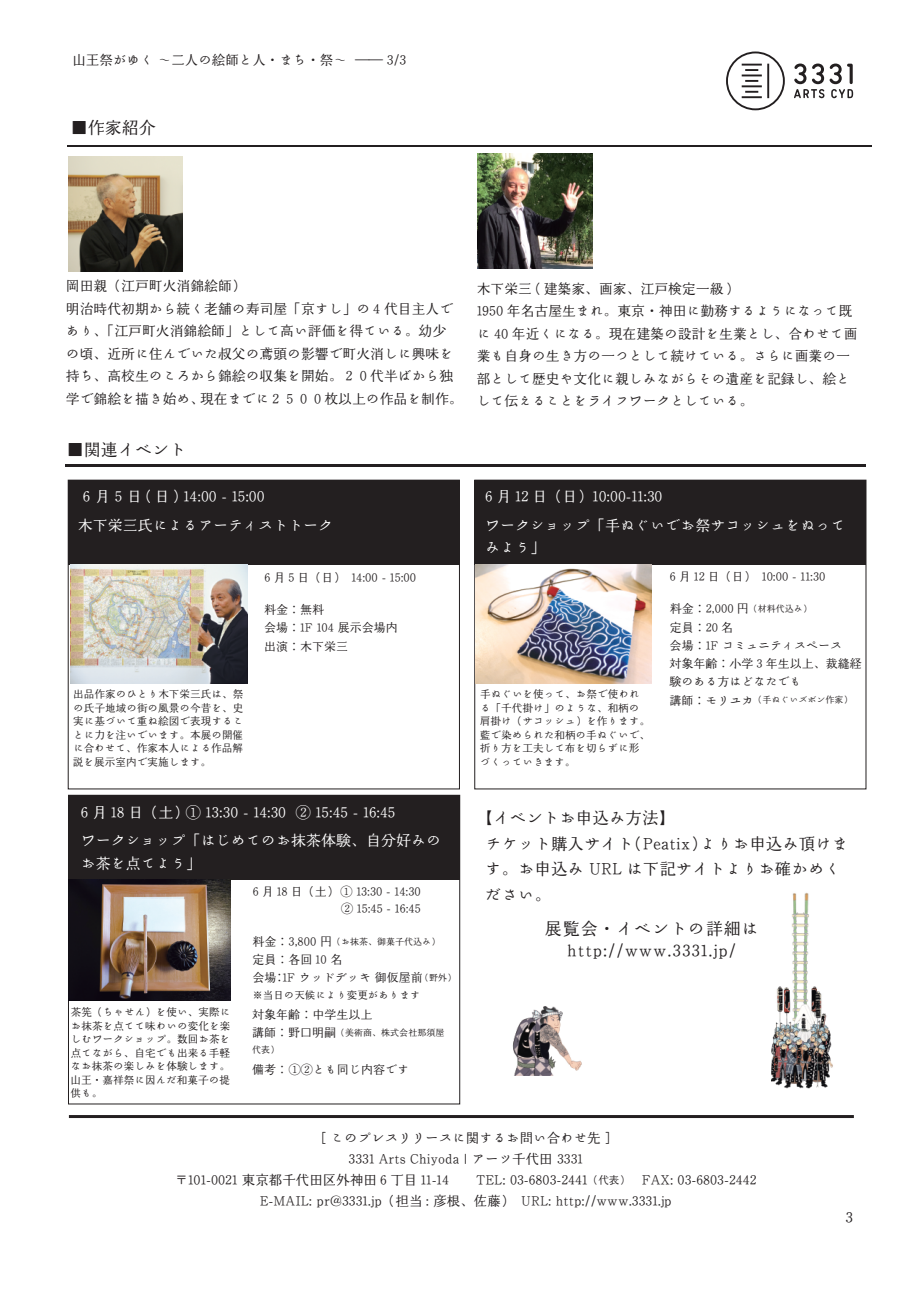
<style>
.page{position:relative;width:919px;height:1289px;background:#fff}
.page>*{position:absolute;margin:0;border:0;box-sizing:border-box;transform-origin:0 0}
.t1{font:16.95px/22.5px "Marumin Old 90 pv RKSJ H";letter-spacing:.05em;color:#231f20;text-align:center}
.t2{font:16.5px/25.5px "Marumin Old 90 pv RKSJ H";color:#231f20}
.t3{font:15px/28.3px "Marumin Old 90 pv RKSJ H";color:#fff}
.t4{font:15px "Marumin Old 90 pv RKSJ H";color:#231f20}
.t5{font:13.8px/22.5px "Marumin Old 90 pv RKSJ H";color:#231f20}
.t6{font:13.5px/21px "Marumin Old 90 pv RKSJ H";color:#231f20;text-align:center}
.t7{font:12px/18.3px "Marumin Old 90 pv RKSJ H";color:#231f20}
.t8{font:10.65px/13.5px "Marumin Old 90 pv RKSJ H";color:#231f20;text-align:justify}
.t9{font:10.5px "Marumin Old 90 pv RKSJ H";color:#231f20}
.t10{font:9px/16.8px "Marumin Old 90 pv RKSJ H";color:#231f20}
.s1{font-size:12px}
.s2{font-size:9px}
.s3{font-size:10.65px}
</style>
<div class="page">
<svg style="left:726px;top:51px;width:58px;height:59px"></svg>
<svg style="left:794px;top:64px;width:59px;height:34px"></svg>
<hr style="left:65px;top:464px;width:800px;height:3px;background:#231f20">
<hr style="left:69px;top:1114px;width:784px;height:3px;background:#231f20">
<hr style="left:67px;top:145px;width:804px;height:1px;background:#231f20">
<img style="left:478px;top:154px;width:115px;height:115px">
<img style="left:68px;top:156px;width:114px;height:115px">
<div style="left:474px;top:480px;width:391px;height:84px;background:#231f20"></div>
<div style="left:474px;top:480px;width:392px;height:309px;border:1px solid #231f20"></div>
<div style="left:68px;top:795px;width:392px;height:84px;background:#231f20"></div>
<div style="left:68px;top:795px;width:392px;height:309px;border:1px solid #231f20"></div>
<div style="left:68px;top:480px;width:391px;height:84px;background:#231f20"></div>
<div style="left:68px;top:480px;width:392px;height:309px;border:1px solid #231f20"></div>
<img style="left:475px;top:564px;width:176px;height:119px">
<img style="left:68px;top:879px;width:162px;height:121px">
<img style="left:70px;top:564px;width:178px;height:119px">
<img style="left:512px;top:1006px;width:70px;height:68px">
<img style="left:771px;top:892px;width:62px;height:197px">
<p class="t6" style="left:72px;top:50px;width:335px">山王祭がゆく 〜二人の絵師と人・まち・祭〜 —— 3/3</p>
<p class="t1" style="left:71px;top:116px;width:87px">■作家紹介</p>
<p class="t5" style="left:66px;top:274px;width:398px">岡田親（江戸町火消錦絵師）<br>明治時代初期から続く老舗の寿司屋「京すし」の４代目主人であり、「江戸町火消錦絵師」として高い評価を得ている。幼少の頃、近所に住んでいた叔父の鳶頭の影響で町火消しに興味を持ち、高校生のころから錦絵の収集を開始。２０代半ばから独学で錦絵を描き始め、現在までに２５００枚以上の作品を制作。</p>
<p class="t5" style="left:476px;top:277px;width:382px">木下栄三 ( 建築家、画家、江戸検定一級 )<br>1950 年名古屋生まれ。東京・神田に勤務するようになって既に 40 年近くになる。現在建築の設計を生業とし、合わせて画業も自身の生き方の一つとして続けている。さらに画業の一部として歴史や文化に親しみながらその遺産を記録し、絵として伝えることをライフワークとしている。</p>
<p class="t1" style="left:67px;top:438px;width:121px">■関連イベント</p>
<p class="t3" style="left:78px;top:482px;width:256px;text-indent:5px">6 月 5 日 ( 日 ) 14:00 - 15:00<br>木下栄三氏によるアーティストトーク</p>
<p class="t8" style="left:73px;top:687px;width:172px">出品作家のひとり木下栄三氏は、祭の氏子地域の街の風景の今昔を、史実に基づいて重ね絵図で表現することに力を注いでいます。本展の開催に合わせて、作家本人による作品解説を展示室内で実施します。</p>
<p class="t7" style="left:264px;top:567px;width:153px">6 月 5 日（日）　14:00 - 15:00</p>
<p class="t7" style="left:264px;top:600px;width:135px">料金：無料<br>会場：1F 104 展示会場内出演：木下栄三</p>
<p class="t3" style="left:81px;top:797px;width:362px">6 月 18 日（土）① 13:30 - 14:30 ② 15:45 - 16:45<br>ワークショップ「はじめてのお抹茶体験、自分好みの</p>
<p class="t3" style="left:81px;top:848px;width:121px">お茶を点てよう」</p>
<p class="t8" style="left:70px;top:1005px;width:161px">茶筅（ちゃせん）を使い、実際にお抹茶を点てて味わいの変化を楽しむワークショップ。数回お茶を点てながら、自宅でも出来る手軽なお抹茶の楽しみを体験します。山王・嘉祥祭に因んだ和菓子の提供も。</p>
<p class="t7" style="left:253px;top:883px;width:169px;line-height:17.2px;text-align:right">6 月 18 日（土） ① 13:30 - 14:30<br>② 15:45 - 16:45</p>
<p class="t10" style="left:252px;top:932px;width:189px"><span class="s1">料金：3,800 円</span>（お抹茶、御菓子代込み）</p>
<p class="t7" style="left:252px;top:950px;width:205px">定員：各回 10 名<br>会場：1F ウッドデッキ 御仮屋前<span class="s2">（野外）</span></p>
<p class="t9" style="left:252px;top:990px;width:169px">※当日の天候により変更があります</p>
<p class="t7" style="left:252px;top:1005px;width:121px">対象年齢：中学生以上</p>
<p class="t10" style="left:252px;top:1024px;width:194px"><span class="s1">講師：野口明嗣</span>（美術商、株式会社那須屋代表）</p>
<p class="t7" style="left:252px;top:1059px;width:158px">備考： ①②とも同じ内容です</p>
<p class="t3" style="left:485px;top:482px;width:361px">6 月 12 日（日）10:00-11:30<br>ワークショップ「手ぬぐいでお祭サコッシュをぬって</p>
<p class="t3" style="left:485px;top:533px;width:61px">みよう」</p>
<p class="t8" style="left:480px;top:687px;width:172px;text-align:left">手ぬぐいを使って、お祭で使われる「千代掛け」のような、和柄の肩掛け（サコッシュ）を作ります。藍で染められた和柄の手ぬぐいで、折り方を工夫して布を切らずに形づくっていきます。</p>
<p class="t7" style="left:670px;top:567px;width:157px">6 月 12 日（日）　10:00 - 11:30</p>
<p class="t7" style="left:669px;top:599px;width:194px">料金：2,000 円<span class="s2">（材料代込み）<br></span>定員：20 名<br>会場：1F コミュニティスペース<br>対象年齢：小学 3 年生以上、裁縫経験のある方はどなたでも</p>
<p class="t10" style="left:669px;top:691px;width:185px"><span class="s1">講師：モリユカ</span>（手ぬぐいズボン作家）</p>
<p class="t2" style="left:485px;top:805px;width:365px;text-indent:-8px">【イベントお申込み方法】<br>チケット購入サイト（Peatix）よりお申込み頂けます。お申込み URL は下記サイトよりお確かめください。</p>
<p class="t1" style="left:545px;top:916px;width:215px">展覧会・イベントの詳細はhttp://www.3331.jp/</p>
<p class="t6" style="left:175px;top:1126px;width:583px">[ このプレスリリースに関するお問い合わせ先 ]<br>3331 Arts Chiyoda | アーツ千代田 3331<br>〒101-0021 東京都千代田区外神田 6 丁目 11-14　　TEL: 03-6803-2441<span class="s3">（代表）</span>　FAX: 03-6803-2442<br>E-MAIL: pr@3331.jp（担当 : 彦根、佐藤）　URL: http://www.3331.jp</p>
<p class="t4" style="left:845px;top:1209px;width:9px">3</p>
</div>
